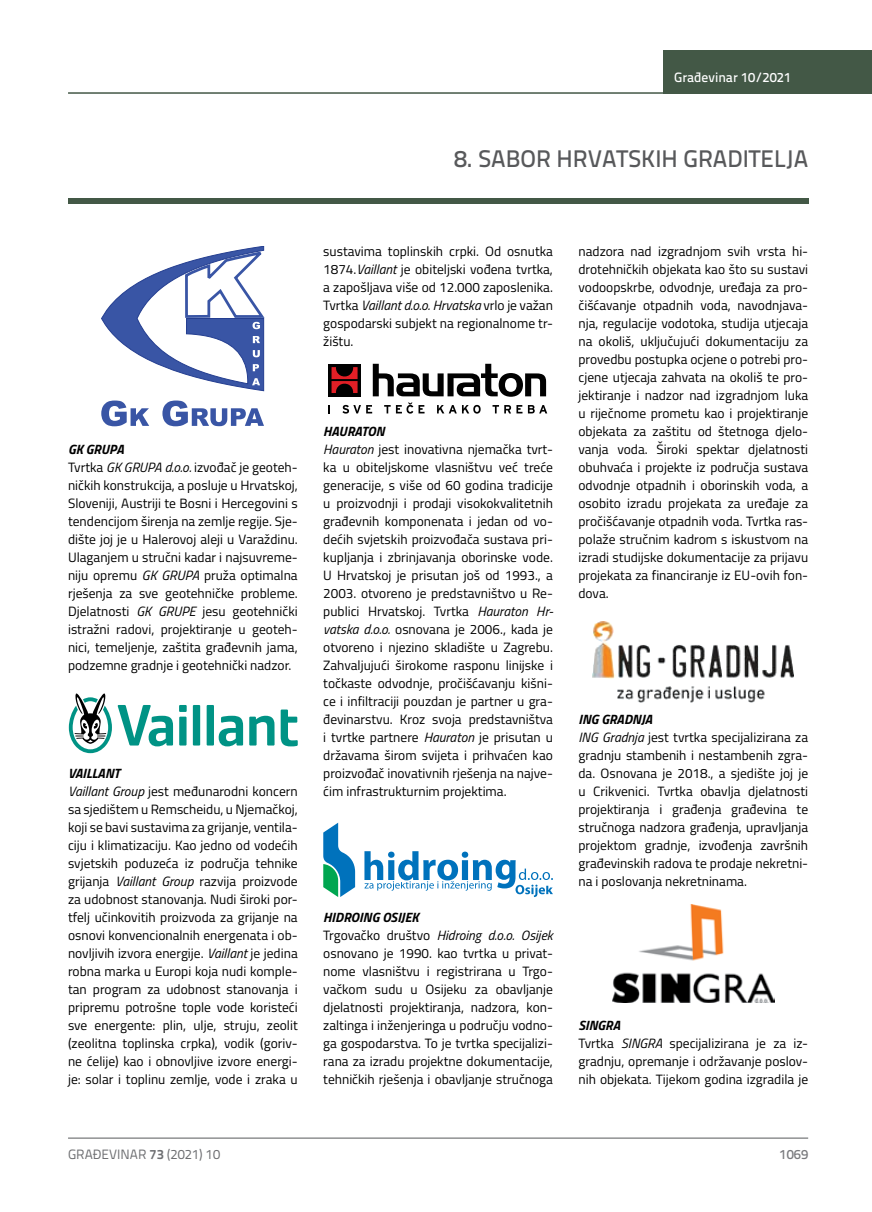
<style>
.page{position:relative;width:872px;height:1212px;background:#fff}
.page>*{position:absolute;margin:0;border:0;box-sizing:border-box;transform-origin:0 0}
.t1{font:500 24px "Titillium Text 22 L";color:#58595b}
.t2{font:13.5px/18px "Titillium";color:#000}
.t3{font:13.5px "Titillium Text 22 L";color:#6d6e71}
.t4{font:500 13.5px "Titillium Text 22 L";color:#fff}
.t5{font:500 13.5px "Titillium Text 22 L";color:#797a7d}
.s1{font-weight:700;font-style:italic}
.s2{font-style:italic}
.s3{font-weight:700}
</style>
<div class="page">
<div style="left:663px;top:50px;width:209px;height:44px;background:#435846"></div>
<hr style="left:68px;top:92px;width:804px;height:2px;background:#435846">
<hr style="left:68px;top:1138px;width:740px;height:1px;background:#58595b">
<div style="left:68px;top:198px;width:740px;height:5px;background:#435846"></div>
<svg style="left:101px;top:400px;width:163px;height:26px"></svg>
<svg style="left:101px;top:246px;width:163px;height:145px"></svg>
<svg style="left:69px;top:693px;width:229px;height:60px"></svg>
<svg style="left:328px;top:364px;width:219px;height:50px"></svg>
<svg style="left:323px;top:823px;width:32px;height:74px"></svg>
<svg style="left:364px;top:851px;width:189px;height:46px"></svg>
<img style="left:593px;top:621px;width:201px;height:82px">
<img style="left:612px;top:904px;width:162px;height:98px">
<p class="t4" style="left:674px;top:67px;width:118px">Građevinar 10/2021</p>
<h1 class="t1" style="left:454px;top:140px;width:356px">8. SABOR HRVATSKIH GRADITELJA</h1>
<p class="t2" style="left:68px;top:439px;width:231px"><span class="s1">GK GRUPA<br></span>Tvrtka <span class="s2">GK GRUPA d.o.o.</span> izvođač je geoteh&shy;ničkih konstrukcija, a posluje u Hrvatskoj, Sloveniji, Austriji te Bosni i Hercegovini s tendencijom širenja na zemlje regije. Sje&shy;dište joj je u Halerovoj aleji u Varaždinu.<br>Ulaganjem u stručni kadar i najsuvreme&shy;niju opremu <span class="s2">GK GRUPA</span> pruža optimalna rješenja za sve geotehničke probleme.<br>Djelatnosti <span class="s2">GK GRUPE</span> jesu geotehnički istražni radovi, projektiranje u geoteh&shy;nici, temeljenje, zaštita građevnih jama, podzemne gradnje i geotehnički nadzor.</p>
<p class="t2" style="left:68px;top:764px;width:231px"><span class="s1">VAILLANT<br></span><span class="s2">Vaillant Group</span> jest međunarodni koncern sa sjedištem u Remscheidu, u Njemačkoj, koji se bavi sustavima za grijanje, ventila&shy;ciju i klimatizaciju. Kao jedno od vodećih svjetskih poduzeća iz područja tehnike grijanja <span class="s2">Vaillant Group</span> razvija proizvode za udobnost stanovanja. Nudi široki por&shy;tfelj učinkovitih proizvoda za grijanje na osnovi konvencionalnih energenata i ob&shy;novljivih izvora energije. <span class="s2">Vaillant</span> je jedina robna marka u Europi koja nudi komple&shy;tan program za udobnost stanovanja i pripremu potrošne tople vode koristeći sve energente: plin, ulje, struju, zeolit (zeolitna toplinska crpka), vodik (goriv&shy;ne ćelije) kao i obnovljive izvore energi&shy;je: solar i toplinu zemlje, vode i zraka u</p>
<p class="t2" style="left:323px;top:241px;width:231px;text-align:justify">sustavima toplinskih crpki. Od osnutka 1874.<span class="s2">Vaillant</span> je obiteljski vođena tvrtka, a zapošljava više od 12.000 zaposlenika.<br>Tvrtka <span class="s2">Vaillant d.o.o. Hrvatska</span> vrlo je važan gospodarski subjekt na regionalnome tr&shy;žištu.</p>
<p class="t2" style="left:323px;top:421px;width:231px"><span class="s1">HAURATON<br></span><span class="s2">Hauraton</span> jest inovativna njemačka tvrt&shy;ka u obiteljskome vlasništvu već treće generacije, s više od 60 godina tradicije u proizvodnji i prodaji visokokvalitetnih građevnih komponenata i jedan od vo&shy;dećih svjetskih proizvođača sustava pri&shy;kupljanja i zbrinjavanja oborinske vode.<br>U Hrvatskoj je prisutan još od 1993., a 2003. otvoreno je predstavništvo u Re&shy;publici Hrvatskoj. Tvrtka <span class="s2">Hauraton Hr&shy;vatska d.o.o.</span> osnovana je 2006., kada je otvoreno i njezino skladište u Zagrebu.<br>Zahvaljujući širokome rasponu linijske i točkaste odvodnje, pročišćavanju kišni&shy;ce i infiltraciji pouzdan je partner u gra&shy;đevinarstvu. Kroz svoja predstavništva i tvrtke partnere <span class="s2">Hauraton</span> je prisutan u državama širom svijeta i prihvaćen kao proizvođač inovativnih rješenja na najve&shy;ćim infrastrukturnim projektima.</p>
<p class="t2" style="left:323px;top:908px;width:231px"><span class="s1">HIDROING OSIJEK<br></span>Trgovačko društvo <span class="s2">Hidroing d.o.o. Osijek </span>osnovano je 1990. kao tvrtka u privat&shy;nome vlasništvu i registrirana u Trgo&shy;vačkom sudu u Osijeku za obavljanje djelatnosti projektiranja, nadzora, kon&shy;zaltinga i inženjeringa u području vodno&shy;ga gospodarstva. To je tvrtka specijalizi&shy;rana za izradu projektne dokumentacije, tehničkih rješenja i obavljanje stručnoga</p>
<p class="t2" style="left:578px;top:241px;width:231px;text-align:justify">nadzora nad izgradnjom svih vrsta hi&shy;drotehničkih objekata kao što su sustavi vodoopskrbe, odvodnje, uređaja za pro&shy;čišćavanje otpadnih voda, navodnjava&shy;nja, regulacije vodotoka, studija utjecaja na okoliš, uključujući dokumentaciju za provedbu postupka ocjene o potrebi pro&shy;cjene utjecaja zahvata na okoliš te pro&shy;jektiranje i nadzor nad izgradnjom luka u riječnome prometu kao i projektiranje objekata za zaštitu od štetnoga djelo&shy;vanja voda. Široki spektar djelatnosti obuhvaća i projekte iz područja sustava odvodnje otpadnih i oborinskih voda, a osobito izradu projekata za uređaje za pročišćavanje otpadnih voda. Tvrtka ras&shy;polaže stručnim kadrom s iskustvom na izradi studijske dokumentacije za prijavu projekata za financiranje iz EU-ovih fon&shy;dova.</p>
<p class="t2" style="left:578px;top:709px;width:231px"><span class="s1">ING GRADNJA<br></span><span class="s2">ING Gradnja</span> jest tvrtka specijalizirana za gradnju stambenih i nestambenih zgra&shy;da. Osnovana je 2018., a sjedište joj je u Crikvenici. Tvrtka obavlja djelatnosti projektiranja i građenja građevina te stručnoga nadzora građenja, upravljanja projektom gradnje, izvođenja završnih građevinskih radova te prodaje nekretni&shy;na i poslovanja nekretninama.</p>
<p class="t2" style="left:578px;top:1016px;width:231px"><span class="s1">SINGRA<br></span>Tvrtka <span class="s2">SINGRA</span> specijalizirana je za iz&shy;gradnju, opremanje i održavanje poslov&shy;nih objekata. Tijekom godina izgradila je</p>
<p class="t3" style="left:68px;top:1144px;width:154px">GRAĐEVINAR <span class="s3">73</span> (2021) 10</p>
<p class="t5" style="left:779px;top:1144px;width:30px">1069</p>
</div>
